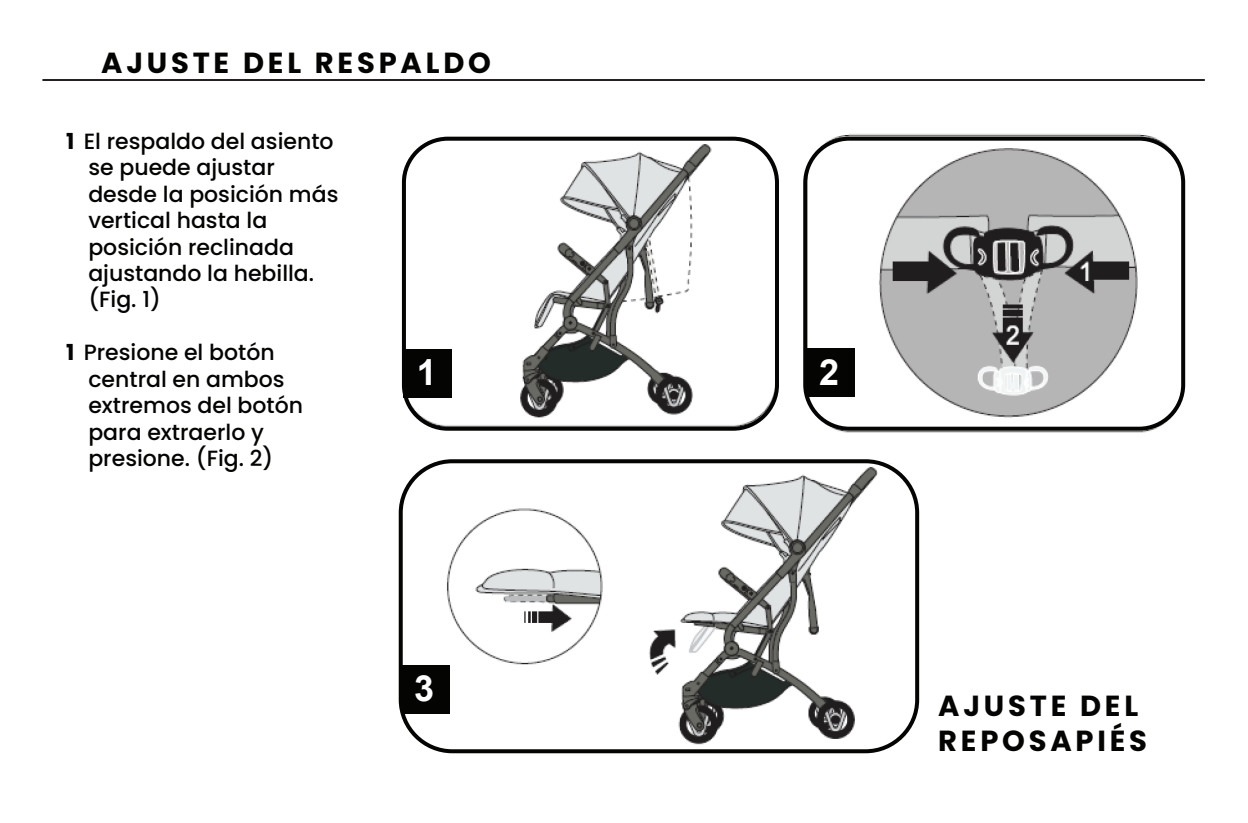
<style>
.page{position:relative;width:1248px;height:823px;background:#fff}
.page>*{position:absolute;margin:0;border:0;box-sizing:border-box;transform-origin:0 0}
.t1{font:700 36px "Arial";color:#fff}
.t2{font:700 29px/34.8px "Poppins";letter-spacing:.13em;color:#040503}
.t3{font:500 22px/26.4px "Poppins";color:#040503}
.s1{font-weight:700}
</style>
<div class="page">
<hr style="left:42px;top:79px;width:1162px;height:2px;background:#231f20">
<img style="left:401px;top:136px;width:375px;height:295px">
<img style="left:778px;top:133px;width:408px;height:300px">
<img style="left:440px;top:464px;width:452px;height:284px">
<div style="left:402px;top:137px;width:377px;height:293px;border:4px solid #040503;border-radius:44px"></div>
<div style="left:803px;top:137px;width:381px;height:293px;border:4px solid #040503;border-radius:44px"></div>
<div style="left:398px;top:459px;width:521px;height:293px;border:4px solid #040503;border-radius:52px"></div>
<div style="left:403px;top:348px;width:49px;height:49px;background:#040503"></div>
<div style="left:805px;top:348px;width:49px;height:48px;background:#040503"></div>
<div style="left:401px;top:664px;width:48px;height:49px;background:#040503"></div>
<h2 class="t2" style="left:101px;top:46px;width:391px">AJUSTE DEL RESPALDO</h2>
<p class="t3" style="left:88px;top:128px;width:251px;text-indent:-22px"><span class="s1">1</span> El respaldo del asiento se puede ajustar desde la posición más vertical hasta la posición reclinada ajustando la hebilla. (Fig. 1)</p>
<p class="t3" style="left:88px;top:339px;width:216px;text-indent:-22px"><span class="s1">1</span> Presione el botón central en ambos extremos del botón para extraerlo y presione. (Fig. 2)</p>
<h1 class="t1" style="left:417px;top:348px;width:22px">1</h1>
<h1 class="t1" style="left:819px;top:348px;width:22px">2</h1>
<h1 class="t1" style="left:414px;top:664px;width:22px">3</h1>
<h2 class="t2" style="left:938px;top:687px;width:210px">AJUSTE DEL<br>REPOSAPIÉS</h2>
</div>
